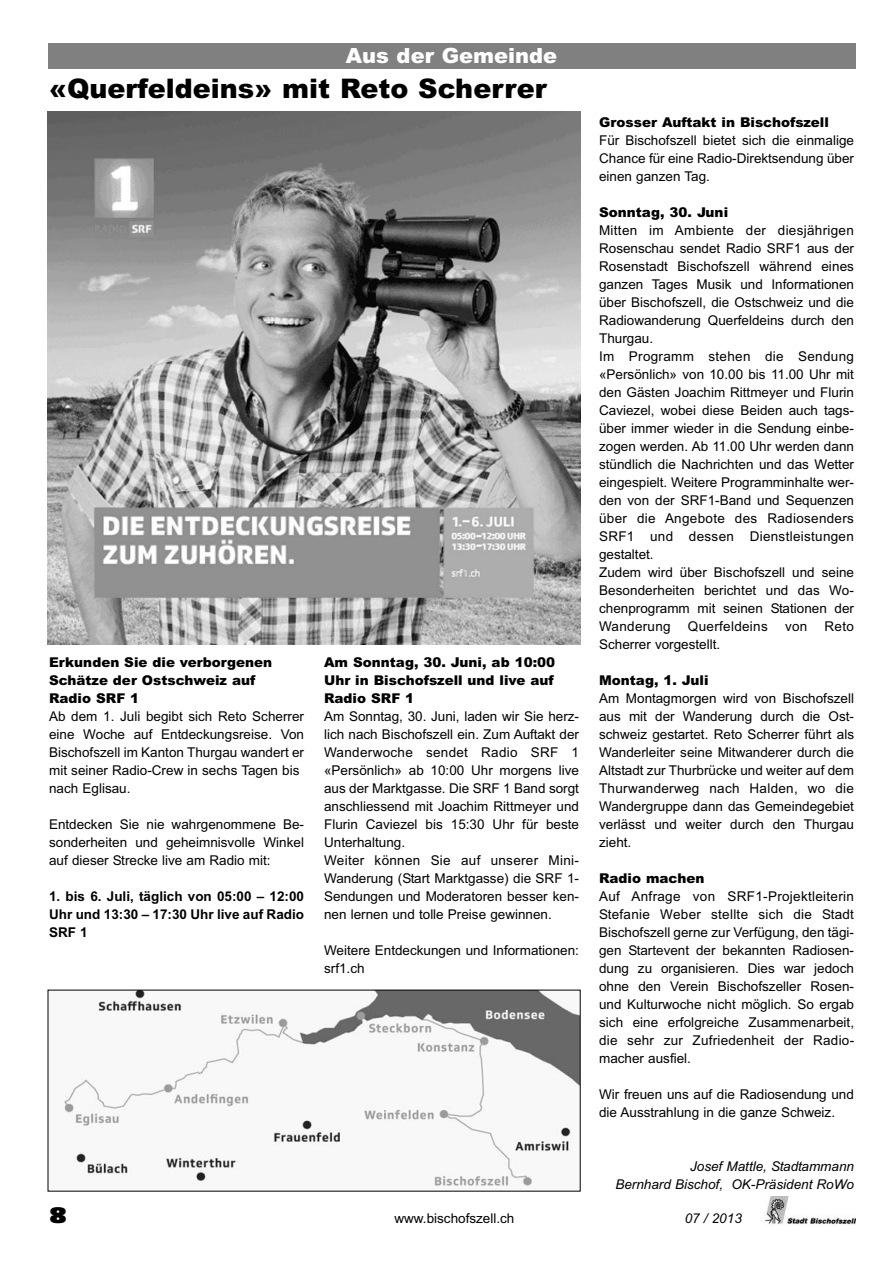
<style>
.page{position:relative;width:893px;height:1263px;background:#fff}
.page>*{position:absolute;margin:0;border:0;box-sizing:border-box;transform-origin:0 0}
.t1{font:900 27px "Arial";color:#000}
.t2{font:900 21px "Arial";color:#fff}
.t3{font:800 21px "Gill Sans";color:#000}
.t4{font:13.5px/18px "Arial";color:#000}
.t5{font:900 13.5px/18px "Arial";color:#000}
.t6{font:700 13.5px/18px "Arial";color:#000;text-align:justify}
.t7{font:italic 13.5px/18px "Arial";color:#000;text-align:right}
.t8{font:13.5px "Arial";letter-spacing:.02em;color:#000}
</style>
<div class="page">
<img style="left:765px;top:1197px;width:91px;height:28px">
<div style="left:48px;top:43px;width:808px;height:26px;background:#808080"></div>
<img style="left:48px;top:111px;width:533px;height:533px">
<img style="left:64px;top:992px;width:515px;height:194px">
<h2 class="t2" style="left:346px;top:40px;width:213px">Aus der Gemeinde</h2>
<h1 class="t1" style="left:49px;top:69px;width:499px">«Querfeldeins» mit Reto Scherrer</h1>
<p class="t5" style="left:49px;top:653px;width:225px">Erkunden Sie die verborgenen<br>Schätze der Ostschweiz auf<br>Radio SRF 1</p>
<p class="t4" style="left:49px;top:707px;width:256px">Ab dem 1. Juli begibt sich Reto Scherrer eine Woche auf Entdeckungsreise. Von Bischofszell im Kanton Thurgau wandert er mit seiner Radio-Crew in sechs Tagen bis nach Eglisau.</p>
<p class="t4" style="left:49px;top:815px;width:256px;text-align:justify">Entdecken Sie nie wahrgenommene Be&shy;sonderheiten und geheimnisvolle Winkel auf dieser Strecke live am Radio mit:</p>
<p class="t6" style="left:49px;top:887px;width:257px">1. bis 6. Juli, täglich von 05:00 – 12:00<br>Uhr und 13:30 – 17:30 Uhr live auf Radio SRF 1</p>
<p class="t5" style="left:324px;top:653px;width:233px;text-align:justify">Am Sonntag, 30. Juni, ab 10:00<br>Uhr in Bischofszell und live auf Radio SRF 1</p>
<p class="t4" style="left:324px;top:707px;width:256px">Am Sonntag, 30. Juni, laden wir Sie herz&shy;lich nach Bischofszell ein. Zum Auftakt der Wanderwoche sendet Radio SRF 1 «Persönlich» ab 10:00 Uhr morgens live aus der Marktgasse. Die SRF 1 Band sorgt anschliessend mit Joachim Rittmeyer und Flurin Caviezel bis 15:30 Uhr für beste Unterhaltung.<br>Weiter können Sie auf unserer Mini-Wanderung (Start Marktgasse) die SRF 1- Sendungen und Moderatoren besser ken&shy;nen lernen und tolle Preise gewinnen.</p>
<p class="t4" style="left:324px;top:941px;width:256px">Weitere Entdeckungen und Informationen: srf1.ch</p>
<p class="t5" style="left:599px;top:113px;width:231px">Grosser Auftakt in Bischofszell</p>
<p class="t4" style="left:599px;top:131px;width:256px;text-align:justify">Für Bischofszell bietet sich die einmalige Chance für eine Radio-Direktsendung über einen ganzen Tag.</p>
<p class="t5" style="left:599px;top:203px;width:131px">Sonntag, 30. Juni</p>
<p class="t4" style="left:599px;top:221px;width:256px">Mitten im Ambiente der diesjährigen Rosenschau sendet Radio SRF1 aus der Rosenstadt Bischofszell während eines ganzen Tages Musik und Informationen über Bischofszell, die Ostschweiz und die Radiowanderung Querfeldeins durch den Thurgau.<br>Im Programm stehen die Sendung «Persönlich» von 10.00 bis 11.00 Uhr mit den Gästen Joachim Rittmeyer und Flurin Caviezel, wobei diese Beiden auch tags&shy;über immer wieder in die Sendung einbe&shy;zogen werden. Ab 11.00 Uhr werden dann stündlich die Nachrichten und das Wetter eingespielt. Weitere Programminhalte wer&shy;den von der SRF1-Band und Sequenzen über die Angebote des Radiosenders SRF1 und dessen Dienstleistungen gestaltet.<br>Zudem wird über Bischofszell und seine Besonderheiten berichtet und das Wo&shy;chenprogramm mit seinen Stationen der Wanderung</p>
<p class="t8" style="left:688px;top:617px;width:81px">Querfeldeins</p>
<p class="t4" style="left:785px;top:617px;width:24px">von</p>
<p class="t4" style="left:824px;top:617px;width:31px">Reto</p>
<p class="t4" style="left:599px;top:635px;width:123px">Scherrer vorgestellt.</p>
<p class="t5" style="left:599px;top:670px;width:111px">Montag, 1. Juli</p>
<p class="t4" style="left:599px;top:689px;width:256px;text-align:justify">Am Montagmorgen wird von Bischofszell aus mit der Wanderung durch die Ost&shy;schweiz gestartet. Reto Scherrer führt als Wanderleiter seine Mitwanderer durch die Altstadt zur Thurbrücke und weiter auf dem Thurwanderweg nach Halden, wo die Wandergruppe dann das Gemeindegebiet verlässt und weiter durch den Thurgau zieht.</p>
<p class="t5" style="left:599px;top:868px;width:107px">Radio machen</p>
<p class="t4" style="left:599px;top:887px;width:257px;text-align:justify">Auf Anfrage von SRF1-Projektleiterin Stefanie Weber stellte sich die Stadt Bischofszell gerne zur Verfügung, den tägi&shy;gen Startevent der bekannten Radiosen&shy;dung zu organisieren. Dies war jedoch ohne den Verein Bischofszeller Rosen&shy;und Kulturwoche nicht möglich. So ergab sich eine erfolgreiche Zusammenarbeit, die sehr zur Zufriedenheit der Radio&shy;macher ausfiel.</p>
<p class="t4" style="left:599px;top:1085px;width:256px">Wir freuen uns auf die Radiosendung und die Ausstrahlung in die ganze Schweiz.</p>
<p class="t7" style="left:615px;top:1157px;width:240px">Josef Mattle, Stadtammann<br>Bernhard Bischof, OK-Präsident RoWo</p>
<h2 class="t3" style="left:49px;top:1202px;width:19px">8</h2>
<p class="t4" style="left:394px;top:1209px;width:122px">www.bischofszell.ch</p>
<p class="t7" style="left:685px;top:1209px;width:59px">07 / 2013</p>
</div>
